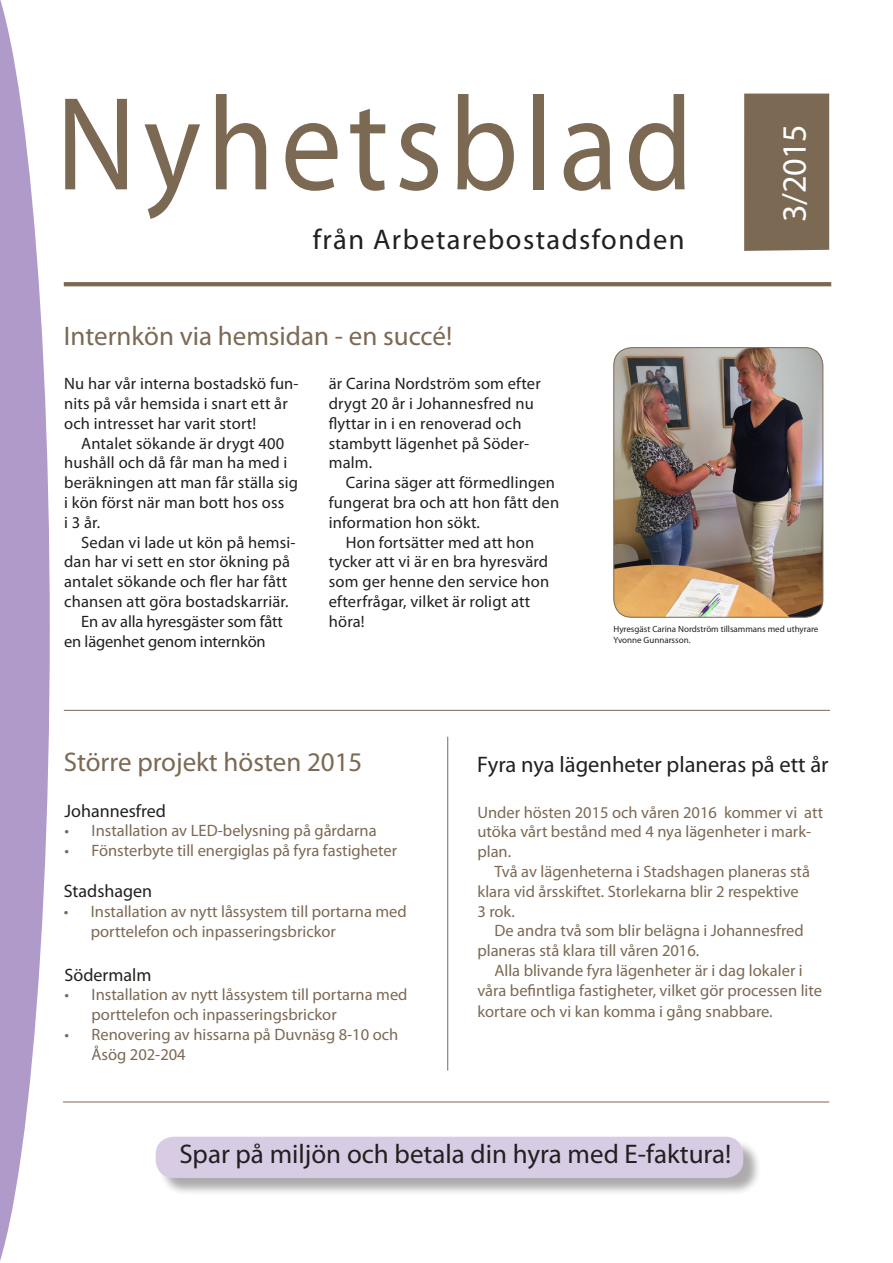
<style>
.page{position:relative;width:893px;height:1263px;background:#fff}
.page>*{position:absolute;margin:0;border:0;box-sizing:border-box;transform-origin:0 0}
.t1{font:134.25px "Myriad Pro";letter-spacing:.05em;color:#7c6954;scale:.91 1}
.t2{font:34.2px "Myriad Pro";color:#fff}
.t3{font:28.5px "Myriad Pro";letter-spacing:.05em;color:#231f20}
.t4{font:27px "Myriad Pro";color:#7c6954}
.t5{font:27px "Myriad Pro";color:#231f20}
.t6{font:22.5px "Myriad Pro";color:#231f20}
.t7{font:18px "Myriad Pro";color:#231f20}
.t8{font:16.5px/19.8px "Myriad Pro";color:#7c6954}
.t9{font:16.5px/19.8px "Myriad Pro";letter-spacing:.01em;color:#231f20}
.t10{font:16.5px/19.8px "Myriad Pro";letter-spacing:-.01em;color:#231f20}
.t11{font:9px/10.8px "Myriad Pro";color:#231f20}
</style>
<div class="page">
<div style="left:158px;top:1139px;width:604px;height:58px;background:#231f20;opacity:.75"></div>
<div style="left:156px;top:1137px;width:587px;height:41px;background:#d7cce4;border-radius:18px"></div>
<div style="left:744px;top:94px;width:85px;height:157px;background:#7c6954"></div>
<svg style="left:64px;top:282px;width:767px;height:4px;background:#7e6b57"></svg>
<svg style="left:0;top:0;width:50px;height:1261px;fill:#b09ac9"></svg>
<hr style="left:64px;top:710px;width:766px;height:1px;background:#7c6954">
<hr style="left:447px;top:737px;width:1px;height:333px;background:#7c6954">
<hr style="left:63px;top:1102px;width:766px;height:1px;background:#7c6954">
<img style="left:614px;top:348px;width:209px;height:269px">
<div style="left:613px;top:347px;width:210px;height:271px;border:1px solid #7c6954;border-radius:18px"></div>
<p class="t1" style="left:56px;top:62px;width:702px">Nyhetsblad</p>
<p class="t3" style="left:313px;top:222px;width:373px">från Arbetarebostadsfonden</p>
<p class="t2" style="left:773px;top:222px;width:99px;rotate:-90deg">3/2015</p>
<p class="t4" style="left:64px;top:319px;width:390px">Internkön via hemsidan - en succé!</p>
<p class="t9" style="left:64px;top:374px;width:236px">Nu har vår interna bostadskö fun&shy;nits på vår hemsida i snart ett år och intresset har varit stort!</p>
<p class="t9" style="left:64px;top:433px;width:235px;text-indent:17px">Antalet sökande är drygt 400 hushåll och då får man ha med i beräkningen att man får ställa sig i kön först när man bott hos oss<br>i 3 år.</p>
<p class="t9" style="left:64px;top:532px;width:233px;text-indent:17px">Sedan vi lade ut kön på hemsi&shy;dan har vi sett en stor ökning på antalet sökande och fler har fått chansen att göra bostadskarriär.</p>
<p class="t10" style="left:64px;top:611px;width:220px;text-indent:17px">En av alla hyresgäster som fått en lägenhet genom internkön</p>
<p class="t9" style="left:329px;top:374px;width:213px">är Carina Nordström som efter drygt 20 år i Johannesfred nu flyttar in i en renoverad och stambytt lägenhet på Söder&shy;malm.</p>
<p class="t9" style="left:329px;top:473px;width:232px;text-indent:17px">Carina säger att förmedlingen fungerat bra och att hon fått den information hon sökt.</p>
<p class="t9" style="left:329px;top:532px;width:222px;text-indent:17px">Hon fortsätter med att hon tycker att vi är en bra hyresvärd som ger henne den service hon efterfrågar, vilket är roligt att höra!</p>
<p class="t11" style="left:613px;top:623px;width:207px">Hyresgäst Carina Nordström tillsammans med uthyrare<br>Yvonne Gunnarsson.</p>
<p class="t4" style="left:64px;top:745px;width:300px">Större projekt hösten 2015</p>
<p class="t7" style="left:65px;top:799px;width:103px">Johannesfred</p>
<p class="t8" style="left:65px;top:821px;width:314px">• Installation av LED-belysning på gårdarna</p>
<p class="t8" style="left:65px;top:840px;width:334px">• Fönsterbyte till energiglas på fyra fastigheter</p>
<p class="t7" style="left:64px;top:880px;width:90px">Stadshagen</p>
<p class="t8" style="left:91px;top:901px;width:317px;text-indent:-27px">• Installation av nytt låssystem till portarna med porttelefon och inpasseringsbrickor</p>
<p class="t7" style="left:65px;top:963px;width:88px">Södermalm</p>
<p class="t8" style="left:92px;top:985px;width:317px;text-indent:-27px">• Installation av nytt låssystem till portarna med porttelefon och inpasseringsbrickor</p>
<p class="t8" style="left:92px;top:1024px;width:308px;text-indent:-27px">• Renovering av hissarna på Duvnäsg 8-10 och<br>Åsög 202-204</p>
<p class="t6" style="left:477px;top:750px;width:353px">Fyra nya lägenheter planeras på ett år</p>
<p class="t8" style="left:477px;top:802px;width:347px">Under hösten 2015 och våren 2016 kommer vi att utöka vårt bestånd med 4 nya lägenheter i mark&shy;plan.</p>
<p class="t8" style="left:477px;top:861px;width:334px;text-indent:17px">Två av lägenheterna i Stadshagen planeras stå klara vid årsskiftet. Storlekarna blir 2 respektive</p>
<p class="t8" style="left:477px;top:901px;width:39px">3 rok.</p>
<p class="t8" style="left:477px;top:921px;width:328px;text-indent:17px">De andra två som blir belägna i Johannesfred planeras stå klara till våren 2016.</p>
<p class="t8" style="left:477px;top:960px;width:346px;text-align:center">Alla blivande fyra lägenheter är i dag lokaler i<br>våra befintliga fastigheter, vilket gör processen lite</p>
<p class="t8" style="left:477px;top:1002px;width:297px">kortare och vi kan komma i gång snabbare.</p>
<p class="t5" style="left:179px;top:1137px;width:554px">Spar på miljön och betala din hyra med E-faktura!</p>
</div>
